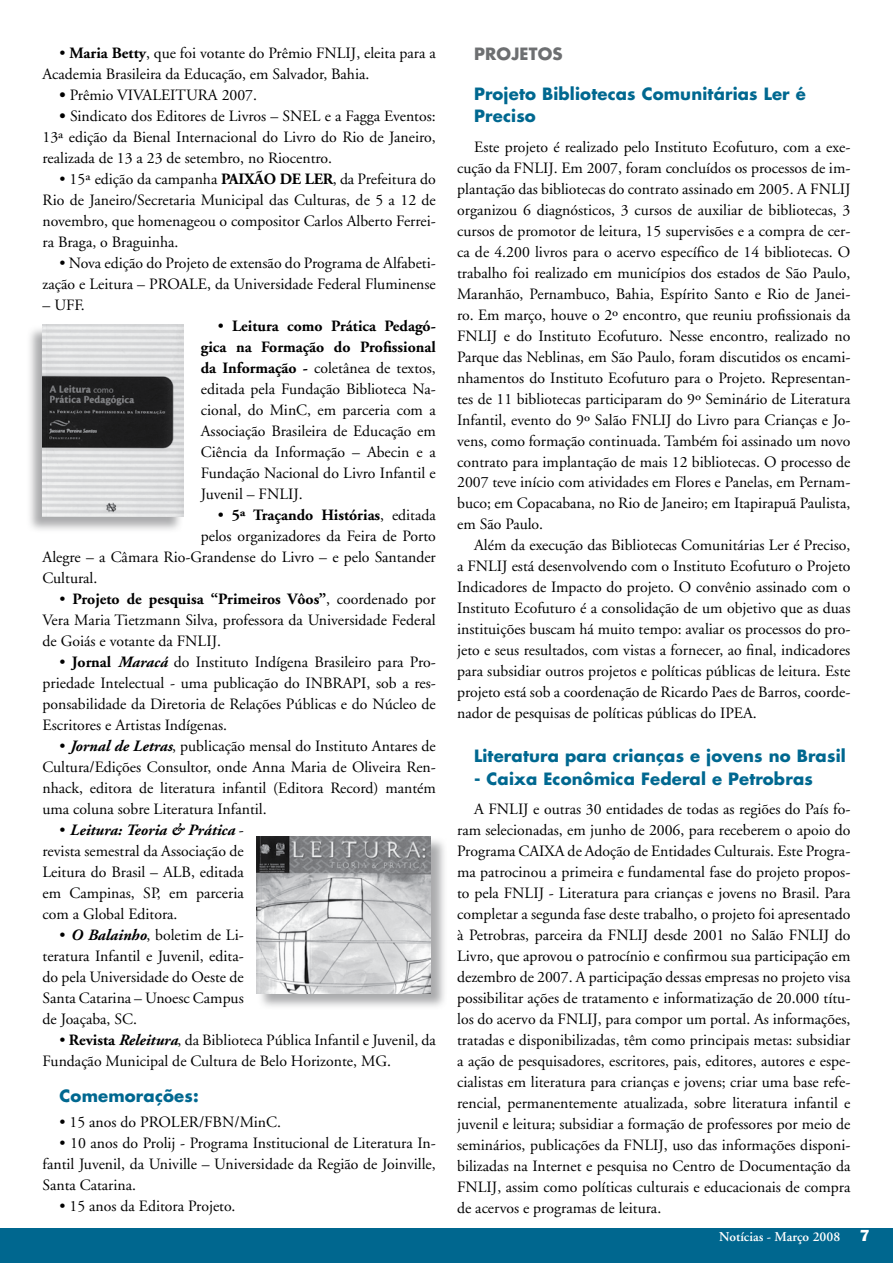
<style>
.page{position:relative;width:893px;height:1263px;background:#fff}
.page>*{position:absolute;margin:0;border:0;box-sizing:border-box;transform-origin:0 0}
.t1{font:700 16.5px/22.5px "Futura";letter-spacing:.01em;color:#006890}
.t2{font:700 16.5px "Futura";letter-spacing:.01em;color:#6d6f71}
.t3{font:15.75px/21px "Adobe Garamond";color:#000;text-align:justify}
.t4{font:700 15.75px "Adobe Garamond";color:#000}
.t5{font:600 13.5px "Adobe Garamond";color:#fff}
.s1{font-weight:700}
.s2{font-weight:400}
.s3{font-weight:700;font-style:italic}
.s4{font-family:"Britannic";font-weight:700;font-size:16.5px}
</style>
<div class="page">
<div style="left:0;top:1229px;width:893px;height:34px;background:#00678f"></div>
<div style="left:26px;top:325px;width:164px;height:214px;background:#737477;opacity:.6"></div>
<img style="left:43px;top:325px;width:141px;height:192px">
<div style="left:257px;top:836px;width:197px;height:180px;background:#737477;opacity:.6"></div>
<img style="left:257px;top:836px;width:174px;height:157px">
<p class="t3" style="left:43px;top:43px;width:395px;text-indent:17px">• <span class="s1">Maria Betty</span>, que foi votante do Prêmio FNLIJ, eleita para a<br>Academia Brasileira da Educação, em Salvador, Bahia.</p>
<p class="t3" style="left:60px;top:85px;width:199px"><span class="s1">•</span> Prêmio VIVALEITURA 2007.</p>
<p class="t3" style="left:43px;top:106px;width:395px;text-indent:17px"><span class="s1">•</span> Sindicato dos Editores de Livros – SNEL e a Fagga Eventos:<br>13ª edição da Bienal Internacional do Livro do Rio de Janeiro, realizada de 13 a 23 de setembro, no Riocentro.</p>
<p class="t3" style="left:43px;top:169px;width:395px;text-indent:17px">• 15ª edição da campanha <span class="s1">PAIXÃO DE LER</span>, da Prefeitura do Rio de Janeiro/Secretaria Municipal das Culturas, de 5 a 12 de novembro, que homenageou o compositor Carlos Alberto Ferrei&shy;ra Braga, o Braguinha.</p>
<p class="t3" style="left:43px;top:253px;width:395px;text-align:right">• Nova edição do Projeto de extensão do Programa de Alfabeti&shy;zação e Leitura – PROALE, da Universidade Federal Fluminense</p>
<p class="t3" style="left:43px;top:295px;width:44px">– UFF.</p>
<p class="t3" style="left:201px;top:316px;width:237px;text-indent:17px">• <span class="s1">Leitura como Prática Pedagó&shy;gica na Formação do Profissional da Informação -</span> coletânea de textos, editada pela Fundação Biblioteca Na&shy;cional, do MinC, em parceria com a Associação Brasileira de Educação em Ciência da Informação – Abecin e a Fundação Nacional do Livro Infantil e Juvenil – FNLIJ.</p>
<p class="t4" style="left:218px;top:507px;width:220px"><span class="s2">•</span> 5ª Traçando Histórias<span class="s2">, editada</span></p>
<p class="t3" style="left:201px;top:526px;width:237px">pelos organizadores da Feira de Porto</p>
<p class="t3" style="left:43px;top:547px;width:395px">Alegre – a Câmara Rio-Grandense do Livro – e pelo Santander</p>
<p class="t3" style="left:43px;top:568px;width:56px">Cultural.</p>
<p class="t3" style="left:43px;top:589px;width:395px;text-indent:17px">• <span class="s1">Projeto de pesquisa “Primeiros Vôos”</span>, coordenado por Vera Maria Tietzmann Silva, professora da Universidade Federal de Goiás e votante da FNLIJ.</p>
<p class="t3" style="left:43px;top:652px;width:395px;text-indent:17px">• <span class="s1">Jornal</span> <span class="s3">Maracá</span> do Instituto Indígena Brasileiro para Pro&shy;priedade Intelectual - uma publicação do INBRAPI, sob a res&shy;ponsabilidade da Diretoria de Relações Públicas e do Núcleo de Escritores e Artistas Indígenas.</p>
<p class="t3" style="left:43px;top:736px;width:395px;text-indent:17px">• <span class="s3">Jornal de Letras</span>, publicação mensal do Instituto Antares de Cultura/Edições Consultor, onde Anna Maria de Oliveira Ren&shy;nhack, editora de literatura infantil (Editora Record) mantém uma coluna sobre Literatura Infantil.</p>
<p class="t3" style="left:43px;top:820px;width:203px;text-indent:17px">• <span class="s3">Leitura: Teoria &amp; Prática</span> - revista semestral da Associação de Leitura do Brasil – ALB, editada em Campinas, SP, em parceria com a Global Editora.</p>
<p class="t3" style="left:43px;top:925px;width:203px;text-indent:17px">• <span class="s3">O Balainho</span>, boletim de Li&shy;teratura Infantil e Juvenil, edita&shy;do pela Universidade do Oeste de Santa Catarina – Unoesc Campus de Joaçaba, SC.</p>
<p class="t3" style="left:43px;top:1030px;width:395px;text-indent:17px">• <span class="s1">Revista</span> <span class="s3">Releitura</span>, da Biblioteca Pública Infantil e Juvenil, da<br>Fundação Municipal de Cultura de Belo Horizonte, MG.</p>
<p class="t1" style="left:60px;top:1084px;width:141px">Comemorações:</p>
<p class="t3" style="left:60px;top:1112px;width:223px">• 15 anos do PROLER/FBN/MinC.</p>
<p class="t3" style="left:43px;top:1133px;width:395px;text-indent:17px">• 10 anos do Prolij - Programa Institucional de Literatura In&shy;fantil Juvenil, da Univille – Universidade da Região de Joinville, Santa Catarina.</p>
<p class="t3" style="left:60px;top:1196px;width:177px">• 15 anos da Editora Projeto.</p>
<p class="t2" style="left:474px;top:42px;width:90px">PROJETOS</p>
<p class="t1" style="left:474px;top:82px;width:333px">Projeto Bibliotecas Comunitárias Ler é<br>Preciso</p>
<p class="t3" style="left:457px;top:136px;width:395px;text-indent:17px">Este projeto é realizado pelo Instituto Ecofuturo, com a exe&shy;cução da FNLIJ. Em 2007, foram concluídos os processos de im&shy;plantação das bibliotecas do contrato assinado em 2005. A FNLIJ organizou 6 diagnósticos, 3 cursos de auxiliar de bibliotecas, 3 cursos de promotor de leitura, 15 supervisões e a compra de cer&shy;ca de 4.200 livros para o acervo específico de 14 bibliotecas. O trabalho foi realizado em municípios dos estados de São Paulo, Maranhão, Pernambuco, Bahia, Espírito Santo e Rio de Janei&shy;ro. Em março, houve o 2º encontro, que reuniu profissionais da FNLIJ e do Instituto Ecofuturo. Nesse encontro, realizado no Parque das Neblinas, em São Paulo, foram discutidos os encami&shy;nhamentos do Instituto Ecofuturo para o Projeto. Representan&shy;tes de 11 bibliotecas participaram do 9º Seminário de Literatura Infantil, evento do 9º Salão FNLIJ do Livro para Crianças e Jo&shy;vens, como formação continuada. Também foi assinado um novo contrato para implantação de mais 12 bibliotecas. O processo de 2007 teve início com atividades em Flores e Panelas, em Pernam&shy;buco; em Copacabana, no Rio de Janeiro; em Itapirapuã Paulista, em São Paulo.</p>
<p class="t3" style="left:457px;top:535px;width:395px;text-indent:17px">Além da execução das Bibliotecas Comunitárias Ler é Preciso, a FNLIJ está desenvolvendo com o Instituto Ecofuturo o Projeto Indicadores de Impacto do projeto. O convênio assinado com o Instituto Ecofuturo é a consolidação de um objetivo que as duas instituições buscam há muito tempo: avaliar os processos do pro&shy;jeto e seus resultados, com vistas a fornecer, ao final, indicadores para subsidiar outros projetos e políticas públicas de leitura. Este projeto está sob a coordenação de Ricardo Paes de Barros, coorde&shy;nador de pesquisas de políticas públicas do IPEA.</p>
<p class="t1" style="left:474px;top:744px;width:373px">Literatura para crianças e jovens no Brasil</p>
<p class="t1" style="left:474px;top:767px;width:340px">- Caixa Econômica Federal e Petrobras</p>
<p class="t3" style="left:457px;top:799px;width:395px;text-indent:17px">A FNLIJ e outras 30 entidades de todas as regiões do País fo&shy;ram selecionadas, em junho de 2006, para receberem o apoio do Programa CAIXA de Adoção de Entidades Culturais. Este Progra&shy;ma patrocinou a primeira e fundamental fase do projeto propos&shy;to pela FNLIJ - Literatura para crianças e jovens no Brasil. Para completar a segunda fase deste trabalho, o projeto foi apresentado à Petrobras, parceira da FNLIJ desde 2001 no Salão FNLIJ do Livro, que aprovou o patrocínio e confirmou sua participação em dezembro de 2007. A participação dessas empresas no projeto visa possibilitar ações de tratamento e informatização de 20.000 títu&shy;los do acervo da FNLIJ, para compor um portal. As informações, tratadas e disponibilizadas, têm como principais metas: subsidiar a ação de pesquisadores, escritores, pais, editores, autores e espe&shy;cialistas em literatura para crianças e jovens; criar uma base refe&shy;rencial, permanentemente atualizada, sobre literatura infantil e juvenil e leitura; subsidiar a formação de professores por meio de seminários, publicações da FNLIJ, uso das informações disponi&shy;bilizadas na Internet e pesquisa no Centro de Documentação da FNLIJ, assim como políticas culturais e educacionais de compra de acervos e programas de leitura.</p>
<p class="t5" style="left:719px;top:1229px;width:152px">Notícias - Março 2008 <span class="s4">7</span></p>
</div>
